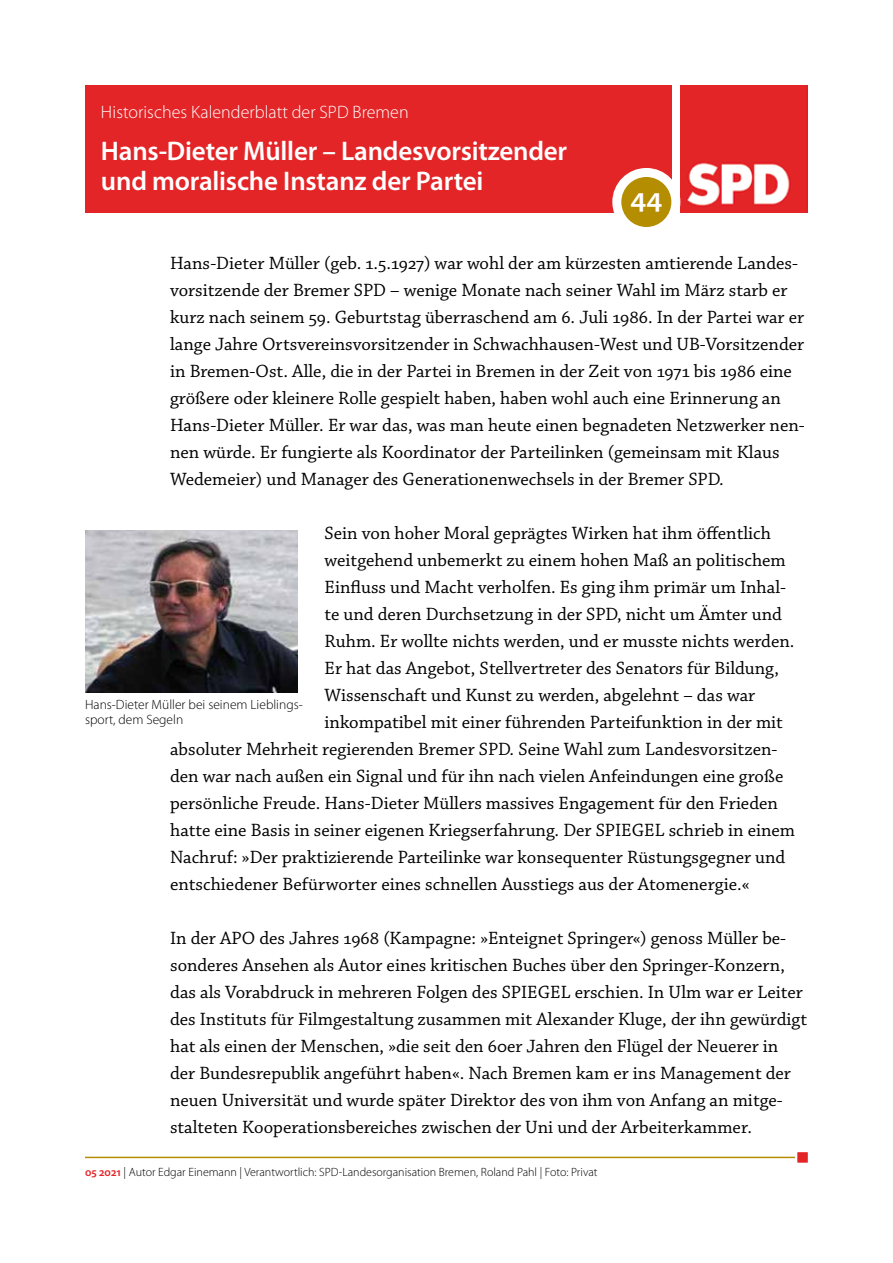
<style>
.page{position:relative;width:893px;height:1263px;background:#fff}
.page>*{position:absolute;margin:0;border:0;box-sizing:border-box;transform-origin:0 0}
.t1{font:600 30px "Myriad Pro";color:#fff}
.t2{font:600 27px/30px "Myriad Pro";letter-spacing:-.01em;color:#fff}
.t3{font:18.75px/27px "Chaparral Pro";color:#000}
.t4{font:300 18px "Myriad Pro";color:#fff}
.t5{font:300 13.5px/15px "Myriad Pro";color:#000}
.t6{font:300 12px "Myriad Pro";color:#000}
.s1{font-weight:600;font-size:11.7px;color:#e42528}
</style>
<div class="page">
<div style="left:85px;top:85px;width:587px;height:128px;background:#e42528"></div>
<img style="left:680px;top:85px;width:128px;height:128px">
<svg style="left:617px;top:172px;width:59px;height:59px;background:#be9c22"></svg>
<div style="left:612px;top:168px;width:68px;height:68px;border:9px solid #fff;border-radius:50%"></div>
<hr style="left:85px;top:1157px;width:723px;height:1px;background:#b48d00">
<div style="left:795px;top:1150px;width:15px;height:15px;background:#e42528;border:2px solid #fff"></div>
<img style="left:85px;top:530px;width:213px;height:162px">
<p class="t4" style="left:101px;top:102px;width:309px">Historisches Kalenderblatt der SPD Bremen</p>
<h2 class="t2" style="left:101px;top:135px;width:468px">Hans-Dieter Müller – Landesvorsitzender und moralische Instanz der Partei</h2>
<h1 class="t1" style="left:631px;top:179px;width:33px">44</h1>
<p class="t3" style="left:170px;top:250px;width:636px">Hans-Dieter Müller (geb. 1.5.1927) war wohl der am kürzesten amtierende Landes&shy;vorsitzende der Bremer SPD – wenige Monate nach seiner Wahl im März starb er kurz nach seinem 59. Geburtstag überraschend am 6. Juli 1986. In der Partei war er lange Jahre Ortsvereinsvorsitzender in Schwachhausen-West und UB-Vorsitzender in Bremen-Ost. Alle, die in der Partei in Bremen in der Zeit von 1971 bis 1986 eine größere oder kleinere Rolle gespielt haben, haben wohl auch eine Erinnerung an Hans-Dieter Müller. Er war das, was man heute einen begnadeten Netzwerker nen&shy;nen würde. Er fungierte als Koordinator der Parteilinken (gemeinsam mit Klaus Wedemeier) und Manager des Generationenwechsels in der Bremer SPD.</p>
<p class="t3" style="left:325px;top:520px;width:448px">Sein von hoher Moral geprägtes Wirken hat ihm öffentlich</p>
<p class="t3" style="left:325px;top:547px;width:463px">weitgehend unbemerkt zu einem hohen Maß an politischem</p>
<p class="t3" style="left:325px;top:574px;width:463px">Einfluss und Macht verholfen. Es ging ihm primär um Inhal-</p>
<p class="t3" style="left:325px;top:601px;width:459px">te und deren Durchsetzung in der SPD, nicht um Ämter und</p>
<p class="t3" style="left:325px;top:628px;width:471px">Ruhm. Er wollte nichts werden, und er musste nichts werden.</p>
<p class="t3" style="left:325px;top:655px;width:456px">Er hat das Angebot, Stellvertreter des Senators für Bildung,</p>
<p class="t3" style="left:325px;top:682px;width:432px">Wissenschaft und Kunst zu werden, abgelehnt – das war</p>
<p class="t3" style="left:325px;top:709px;width:460px">inkompatibel mit einer führenden Parteifunktion in der mit</p>
<p class="t3" style="left:170px;top:736px;width:609px">absoluter Mehrheit regierenden Bremer SPD. Seine Wahl zum Landesvorsitzen-</p>
<p class="t3" style="left:170px;top:763px;width:615px">den war nach außen ein Signal und für ihn nach vielen Anfeindungen eine große</p>
<p class="t3" style="left:170px;top:790px;width:609px">persönliche Freude. Hans-Dieter Müllers massives Engagement für den Frieden</p>
<p class="t3" style="left:170px;top:817px;width:627px">hatte eine Basis in seiner eigenen Kriegserfahrung. Der SPIEGEL schrieb in einem</p>
<p class="t3" style="left:170px;top:844px;width:617px">Nachruf: »Der praktizierende Parteilinke war konsequenter Rüstungsgegner und</p>
<p class="t3" style="left:170px;top:871px;width:581px">entschiedener Befürworter eines schnellen Ausstiegs aus der Atomenergie.«</p>
<p class="t3" style="left:170px;top:925px;width:639px">In der APO des Jahres 1968 (Kampagne: »Enteignet Springer«) genoss Müller be&shy;sonderes Ansehen als Autor eines kritischen Buches über den Springer-Konzern, das als Vorabdruck in mehreren Folgen des SPIEGEL erschien. In Ulm war er Leiter des Instituts für Filmgestaltung zusammen mit Alexander Kluge, der ihn gewürdigt hat als einen der Menschen, »die seit den 60er Jahren den Flügel der Neuerer in der Bundesrepublik angeführt haben«. Nach Bremen kam er ins Management der neuen Universität und wurde später Direktor des von ihm von Anfang an mitge&shy;stalteten Kooperationsbereiches zwischen der Uni und der Arbeiterkammer.</p>
<p class="t5" style="left:85px;top:697px;width:219px">Hans-Dieter Müller bei seinem Lieblings&shy;sport, dem Segeln</p>
<p class="t6" style="left:85px;top:1166px;width:514px"><span class="s1">05 2021</span> | Autor Edgar Einemann | Verantwortlich: SPD-Landesorganisation Bremen, Roland Pahl | Foto: Privat</p>
</div>
